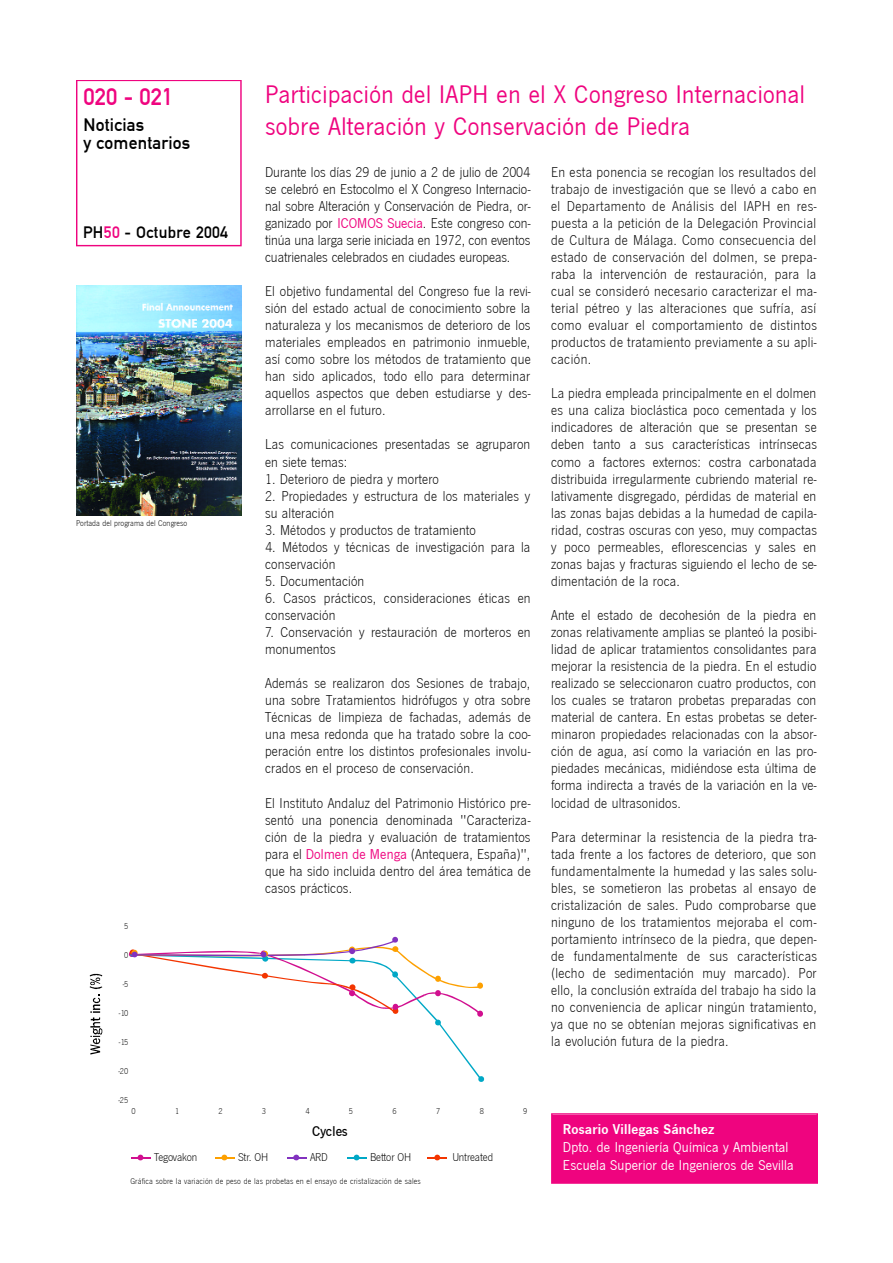
<style>
.page{position:relative;width:893px;height:1263px;background:#fff}
.page>*{position:absolute;margin:0;border:0;box-sizing:border-box;transform-origin:0 0}
.t1{font:26.25px/31.7px "News Got T";letter-spacing:.02em;color:#ef047f}
.t2{font:23.4px "DIN Mittelschrift";letter-spacing:.005em;color:#ef047f}
.t3{font:17.7px/17.7px "DIN Mittelschrift";letter-spacing:.01em;color:#000}
.t4{font:16.2px "DIN Mittelschrift";letter-spacing:.02em;color:#000}
.t5{font:14.7px/17.1px "News Got T Lig";letter-spacing:.01em;color:#000;text-align:justify}
.t6{font:14.7px/17.7px "News Got T";letter-spacing:.015em;color:#fff}
.t7{font:700 14.7px "News Got T Dem";letter-spacing:.015em;color:#fff}
.t8{font:14.7px "News Got T Med";letter-spacing:.005em;color:#000}
.t9{font:11.7px "News Got T Lig";letter-spacing:-.02em;color:#000}
.t10{font:8.85px "News Got T Lig";letter-spacing:-.025em;color:#000}
.t11{font:8.7px "News Got T Lig";letter-spacing:.02em;color:#000}
.s1{color:#ef047f}
.s2{font-family:"News Got T";color:#ef047f}
</style>
<div class="page">
<svg style="left:76px;top:80px;width:166px;height:166px"></svg>
<svg style="left:129px;top:937px;width:355px;height:145px"></svg>
<svg style="left:131px;top:1155px;width:19px;height:5px"></svg>
<svg style="left:215px;top:1155px;width:19px;height:5px"></svg>
<svg style="left:287px;top:1155px;width:19px;height:5px"></svg>
<svg style="left:347px;top:1155px;width:19px;height:5px"></svg>
<svg style="left:428px;top:1155px;width:19px;height:5px"></svg>
<svg style="left:90px;top:974px;width:12px;height:81px"></svg>
<div style="left:551px;top:1113px;width:267px;height:71px;background:#ef047f"></div>
<img style="left:76px;top:286px;width:166px;height:230px">
<h2 class="t2" style="left:84px;top:83px;width:91px">020 - 021</h2>
<p class="t3" style="left:84px;top:116px;width:108px">Noticias<br>y comentarios</p>
<p class="t4" style="left:83px;top:223px;width:146px">PH<span class="s1">50</span> - Octubre 2004</p>
<p class="t11" style="left:76px;top:519px;width:113px">Portada del programa del Congreso</p>
<p class="t10" style="left:124px;top:921px;width:6px">5</p>
<p class="t10" style="left:124px;top:950px;width:6px">0</p>
<p class="t10" style="left:123px;top:979px;width:7px">-5</p>
<p class="t10" style="left:119px;top:1008px;width:11px">-10</p>
<p class="t10" style="left:119px;top:1037px;width:11px">-15</p>
<p class="t10" style="left:118px;top:1066px;width:11px">-20</p>
<p class="t10" style="left:118px;top:1095px;width:11px">-25</p>
<h1 class="t1" style="left:265px;top:78px;width:541px">Participación del IAPH en el X Congreso Internacional sobre Alteración y Conservación de Piedra</h1>
<p class="t5" style="left:265px;top:163px;width:267px">Durante los días 29 de junio a 2 de julio de 2004 se celebró en Estocolmo el X Congreso Internacio&shy;nal sobre Alteración y Conservación de Piedra, or&shy;ganizado por <span class="s2">ICOMOS Suecia</span>. Este congreso con&shy;tinúa una larga serie iniciada en 1972, con eventos cuatrienales celebrados en ciudades europeas.</p>
<p class="t5" style="left:265px;top:282px;width:267px">El objetivo fundamental del Congreso fue la revi&shy;sión del estado actual de conocimiento sobre la naturaleza y los mecanismos de deterioro de los materiales empleados en patrimonio inmueble, así como sobre los métodos de tratamiento que han sido aplicados, todo ello para determinar aquellos aspectos que deben estudiarse y des&shy;arrollarse en el futuro.</p>
<p class="t5" style="left:265px;top:436px;width:267px">Las comunicaciones presentadas se agruparon en siete temas:</p>
<p class="t5" style="left:265px;top:470px;width:175px">1. Deterioro de piedra y mortero</p>
<p class="t5" style="left:265px;top:487px;width:266px">2. Propiedades y estructura de los materiales y su alteración</p>
<p class="t5" style="left:265px;top:521px;width:212px">3. Métodos y productos de tratamiento</p>
<p class="t5" style="left:265px;top:538px;width:267px">4. Métodos y técnicas de investigación para la conservación</p>
<p class="t5" style="left:265px;top:572px;width:101px">5. Documentación</p>
<p class="t5" style="left:265px;top:589px;width:267px">6. Casos prácticos, consideraciones éticas en conservación</p>
<p class="t5" style="left:265px;top:623px;width:267px">7. Conservación y restauración de morteros en monumentos</p>
<p class="t5" style="left:265px;top:674px;width:267px">Además se realizaron dos Sesiones de trabajo, una sobre Tratamientos hidrófugos y otra sobre Técnicas de limpieza de fachadas, además de una mesa redonda que ha tratado sobre la coo&shy;peración entre los distintos profesionales involu&shy;crados en el proceso de conservación.</p>
<p class="t5" style="left:265px;top:794px;width:267px">El Instituto Andaluz del Patrimonio Histórico pre&shy;sentó una ponencia denominada "Caracteriza&shy;ción de la piedra y evaluación de tratamientos para el <span class="s2">Dolmen de Menga</span> (Antequera, España)", que ha sido incluida dentro del área temática de casos prácticos.</p>
<p class="t5" style="left:551px;top:163px;width:267px">En esta ponencia se recogían los resultados del trabajo de investigación que se llevó a cabo en el Departamento de Análisis del IAPH en res&shy;puesta a la petición de la Delegación Provincial de Cultura de Málaga. Como consecuencia del estado de conservación del dolmen, se prepa&shy;raba la intervención de restauración, para la cual se consideró necesario caracterizar el ma&shy;terial pétreo y las alteraciones que sufría, así como evaluar el comportamiento de distintos productos de tratamiento previamente a su apli&shy;cación.</p>
<p class="t5" style="left:551px;top:384px;width:267px">La piedra empleada principalmente en el dolmen es una caliza bioclástica poco cementada y los indicadores de alteración que se presentan se deben tanto a sus características intrínsecas como a factores externos: costra carbonatada distribuida irregularmente cubriendo material re&shy;lativamente disgregado, pérdidas de material en las zonas bajas debidas a la humedad de capila&shy;ridad, costras oscuras con yeso, muy compactas y poco permeables, eflorescencias y sales en zonas bajas y fracturas siguiendo el lecho de se&shy;dimentación de la roca.</p>
<p class="t5" style="left:551px;top:606px;width:267px">Ante el estado de decohesión de la piedra en zonas relativamente amplias se planteó la posibi&shy;lidad de aplicar tratamientos consolidantes para mejorar la resistencia de la piedra. En el estudio realizado se seleccionaron cuatro productos, con los cuales se trataron probetas preparadas con material de cantera. En estas probetas se deter&shy;minaron propiedades relacionadas con la absor&shy;ción de agua, así como la variación en las pro&shy;piedades mecánicas, midiéndose esta última de forma indirecta a través de la variación en la ve&shy;locidad de ultrasonidos.</p>
<p class="t5" style="left:551px;top:828px;width:267px">Para determinar la resistencia de la piedra tra&shy;tada frente a los factores de deterioro, que son fundamentalmente la humedad y las sales solu&shy;bles, se sometieron las probetas al ensayo de cristalización de sales. Pudo comprobarse que ninguno de los tratamientos mejoraba el com&shy;portamiento intrínseco de la piedra, que depen&shy;de fundamentalmente de sus características (lecho de sedimentación muy marcado). Por ello, la conclusión extraída del trabajo ha sido la no conveniencia de aplicar ningún tratamiento, ya que no se obtenían mejoras significativas en la evolución futura de la piedra.</p>
<p class="t10" style="left:131px;top:1106px;width:6px">0</p>
<p class="t10" style="left:175px;top:1106px;width:6px">1</p>
<p class="t10" style="left:219px;top:1106px;width:6px">2</p>
<p class="t10" style="left:262px;top:1106px;width:6px">3</p>
<p class="t10" style="left:305px;top:1106px;width:6px">4</p>
<p class="t10" style="left:349px;top:1106px;width:6px">5</p>
<p class="t10" style="left:392px;top:1106px;width:6px">6</p>
<p class="t10" style="left:436px;top:1106px;width:6px">7</p>
<p class="t10" style="left:479px;top:1106px;width:6px">8</p>
<p class="t10" style="left:523px;top:1106px;width:6px">9</p>
<p class="t9" style="left:154px;top:1151px;width:45px">Tegovakon</p>
<p class="t9" style="left:238px;top:1151px;width:32px">Str. OH</p>
<p class="t9" style="left:310px;top:1151px;width:19px">ARD</p>
<p class="t9" style="left:370px;top:1151px;width:42px">Bettor OH</p>
<p class="t9" style="left:452px;top:1151px;width:42px">Untreated</p>
<p class="t8" style="left:312px;top:1123px;width:37px">Cycles</p>
<p class="t7" style="left:563px;top:1121px;width:153px">Rosario Villegas Sánchez</p>
<p class="t6" style="left:563px;top:1138px;width:232px">Dpto. de Ingeniería Química y Ambiental<br>Escuela Superior de Ingenieros de Sevilla</p>
<p class="t11" style="left:130px;top:1176px;width:292px">Gráfica sobre la variación de peso de las probetas en el ensayo de cristalización de sales</p>
</div>
